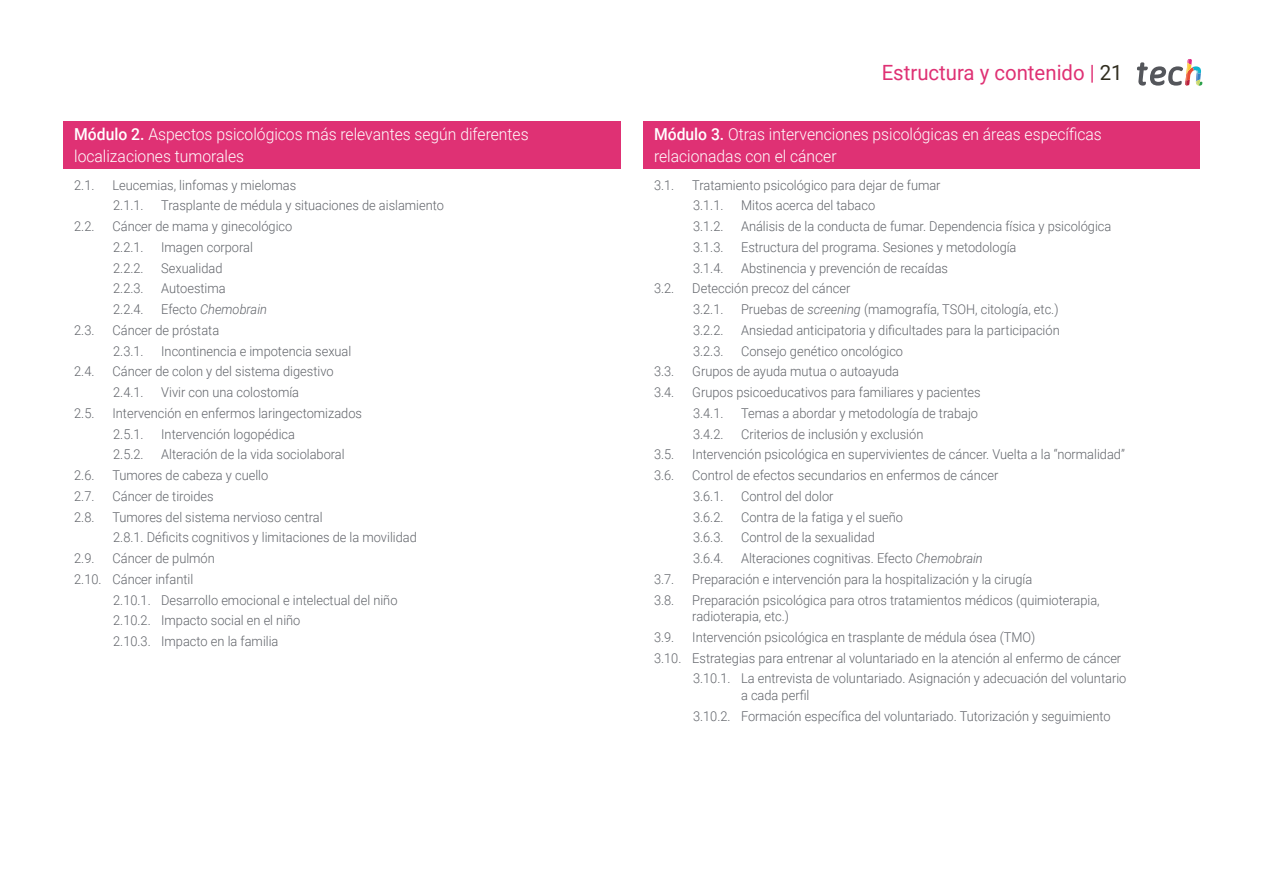
<style>
.page{position:relative;width:1263px;height:893px;background:#fff}
.page>*{position:absolute;margin:0;border:0;box-sizing:border-box;transform-origin:0 0}
.t1{font:21px "Roboto";color:#df3174}
.t2{font:300 16.5px/22.5px "Roboto";color:#fff;scale:.95 1}
.t3{font:300 13.5px/20.7px "Roboto";color:#61646a;scale:.95 1}
.t4{font:italic 300 13.5px "Roboto";color:#61646a;scale:.95 1}
.s1{font-weight:500}
.s2{font-style:normal}
.s3{color:#312e20}
.s4{font-style:italic}
</style>
<div class="page">
<svg style="left:1137px;top:59px;width:65px;height:27px"></svg>
<div style="left:63px;top:121px;width:558px;height:48px;background:#df3174"></div>
<div style="left:643px;top:121px;width:556px;height:48px;background:#df3174"></div>
<p class="t2" style="left:74px;top:122px;width:480px"><span class="s1">Módulo 2.</span> Aspectos psicológicos más relevantes según diferentes localizaciones tumorales</p>
<p class="t3" style="left:74px;top:174px;width:23px">2.1.</p>
<p class="t3" style="left:112px;top:174px;width:195px">Leucemias, linfomas y mielomas<br>2.1.1.</p>
<p class="t3" style="left:161px;top:195px;width:299px">Trasplante de médula y situaciones de aislamiento</p>
<p class="t3" style="left:74px;top:215px;width:23px">2.2.</p>
<p class="t3" style="left:112px;top:215px;width:191px">Cáncer de mama y ginecológico<br>2.2.1.</p>
<p class="t3" style="left:161px;top:236px;width:98px">Imagen corporal</p>
<p class="t3" style="left:113px;top:257px;width:34px">2.2.2.</p>
<p class="t3" style="left:161px;top:257px;width:66px">Sexualidad</p>
<p class="t3" style="left:113px;top:278px;width:34px">2.2.3.</p>
<p class="t3" style="left:161px;top:278px;width:69px">Autoestima</p>
<p class="t3" style="left:113px;top:298px;width:34px">2.2.4.</p>
<p class="t4" style="left:161px;top:300px;width:113px"><span class="s2">Efecto</span> Chemobrain</p>
<p class="t3" style="left:74px;top:319px;width:23px">2.3.</p>
<p class="t3" style="left:112px;top:319px;width:114px">Cáncer de próstata<br>2.3.1.</p>
<p class="t3" style="left:161px;top:340px;width:202px">Incontinencia e impotencia sexual</p>
<p class="t3" style="left:74px;top:361px;width:23px">2.4.</p>
<p class="t3" style="left:112px;top:361px;width:234px">Cáncer de colon y del sistema digestivo<br>2.4.1.</p>
<p class="t3" style="left:161px;top:381px;width:147px">Vivir con una colostomía</p>
<p class="t3" style="left:74px;top:402px;width:23px">2.5.</p>
<p class="t3" style="left:112px;top:402px;width:264px">Intervención en enfermos laringectomizados<br>2.5.1.</p>
<p class="t3" style="left:161px;top:423px;width:142px">Intervención logopédica</p>
<p class="t3" style="left:113px;top:444px;width:34px">2.5.2.</p>
<p class="t3" style="left:161px;top:444px;width:195px">Alteración de la vida sociolaboral</p>
<p class="t3" style="left:74px;top:464px;width:23px">2.6.</p>
<p class="t3" style="left:112px;top:464px;width:166px">Tumores de cabeza y cuello</p>
<p class="t3" style="left:74px;top:485px;width:23px">2.7.</p>
<p class="t3" style="left:112px;top:485px;width:108px">Cáncer de tiroides</p>
<p class="t3" style="left:74px;top:506px;width:23px">2.8.</p>
<p class="t3" style="left:112px;top:506px;width:322px">Tumores del sistema nervioso central<br>2.8.1. Déficits cognitivos y limitaciones de la movilidad</p>
<p class="t3" style="left:74px;top:547px;width:23px">2.9.</p>
<p class="t3" style="left:74px;top:547px;width:150px;text-indent:38px">Cáncer de pulmón<br>2.10. Cáncer infantil</p>
<p class="t3" style="left:113px;top:589px;width:301px">2.10.1. Desarrollo emocional e intelectual del niño<br>2.10.2. Impacto social en el niño<br>2.10.3. Impacto en la familia</p>
<h1 class="t1" style="left:882px;top:57px;width:242px">Estructura y contenido | <span class="s3">21</span></h1>
<p class="t2" style="left:654px;top:122px;width:473px"><span class="s1">Módulo 3.</span> Otras intervenciones psicológicas en áreas específicas relacionadas con el cáncer</p>
<p class="t3" style="left:654px;top:174px;width:23px">3.1.</p>
<p class="t3" style="left:692px;top:174px;width:263px">Tratamiento psicológico para dejar de fumar<br>3.1.1.</p>
<p class="t3" style="left:741px;top:195px;width:143px">Mitos acerca del tabaco</p>
<p class="t3" style="left:693px;top:215px;width:34px">3.1.2.</p>
<p class="t3" style="left:741px;top:215px;width:391px">Análisis de la conducta de fumar. Dependencia física y psicológica</p>
<p class="t3" style="left:693px;top:236px;width:34px">3.1.3.</p>
<p class="t3" style="left:741px;top:236px;width:291px">Estructura del programa. Sesiones y metodología</p>
<p class="t3" style="left:693px;top:257px;width:34px">3.1.4.</p>
<p class="t3" style="left:741px;top:257px;width:219px">Abstinencia y prevención de recaídas</p>
<p class="t3" style="left:654px;top:278px;width:23px">3.2.</p>
<p class="t3" style="left:692px;top:278px;width:168px">Detección precoz del cáncer<br>3.2.1.</p>
<p class="t3" style="left:741px;top:298px;width:336px">Pruebas de <span class="s4">screening</span> (mamografía, TSOH, citología, etc.)</p>
<p class="t3" style="left:693px;top:319px;width:34px">3.2.2.</p>
<p class="t3" style="left:741px;top:319px;width:337px">Ansiedad anticipatoria y dificultades para la participación</p>
<p class="t3" style="left:693px;top:340px;width:34px">3.2.3.</p>
<p class="t3" style="left:741px;top:340px;width:172px">Consejo genético oncológico</p>
<p class="t3" style="left:654px;top:361px;width:23px">3.3.</p>
<p class="t3" style="left:692px;top:361px;width:219px">Grupos de ayuda mutua o autoayuda</p>
<p class="t3" style="left:654px;top:381px;width:23px">3.4.</p>
<p class="t3" style="left:692px;top:381px;width:305px">Grupos psicoeducativos para familiares y pacientes<br>3.4.1.</p>
<p class="t3" style="left:741px;top:402px;width:251px">Temas a abordar y metodología de trabajo</p>
<p class="t3" style="left:693px;top:423px;width:34px">3.4.2.</p>
<p class="t3" style="left:741px;top:423px;width:193px">Criterios de inclusión y exclusión</p>
<p class="t3" style="left:654px;top:444px;width:23px">3.5.</p>
<p class="t3" style="left:692px;top:444px;width:457px">Intervención psicológica en supervivientes de cáncer. Vuelta a la “normalidad”</p>
<p class="t3" style="left:654px;top:464px;width:23px">3.6.</p>
<p class="t3" style="left:692px;top:464px;width:324px">Control de efectos secundarios en enfermos de cáncer<br>3.6.1.</p>
<p class="t3" style="left:741px;top:485px;width:99px">Control del dolor</p>
<p class="t3" style="left:693px;top:506px;width:34px">3.6.2.</p>
<p class="t3" style="left:741px;top:506px;width:172px">Contra de la fatiga y el sueño</p>
<p class="t3" style="left:693px;top:527px;width:34px">3.6.3.</p>
<p class="t3" style="left:741px;top:527px;width:142px">Control de la sexualidad</p>
<p class="t3" style="left:693px;top:547px;width:34px">3.6.4.</p>
<p class="t3" style="left:741px;top:547px;width:256px">Alteraciones cognitivas. Efecto <span class="s4">Chemobrain</span></p>
<p class="t3" style="left:654px;top:568px;width:23px">3.7.</p>
<p class="t3" style="left:692px;top:568px;width:359px">Preparación e intervención para la hospitalización y la cirugía</p>
<p class="t3" style="left:654px;top:589px;width:23px">3.8.</p>
<p class="t3" style="left:692px;top:591px;width:430px;line-height:16.5px">Preparación psicológica para otros tratamientos médicos (quimioterapia, radioterapia, etc.)</p>
<p class="t3" style="left:654px;top:626px;width:23px">3.9.</p>
<p class="t3" style="left:692px;top:626px;width:363px">Intervención psicológica en trasplante de médula ósea (TMO)</p>
<p class="t3" style="left:654px;top:647px;width:493px">3.10. Estrategias para entrenar al voluntariado en la atención al enfermo de cáncer</p>
<p class="t3" style="left:693px;top:668px;width:458px">3.10.1. La entrevista de voluntariado. Asignación y adecuación del voluntario</p>
<p class="t3" style="left:693px;top:684px;width:441px;text-indent:48px">a cada perfil<br>3.10.2. Formación específica del voluntariado. Tutorización y seguimiento</p>
</div>
